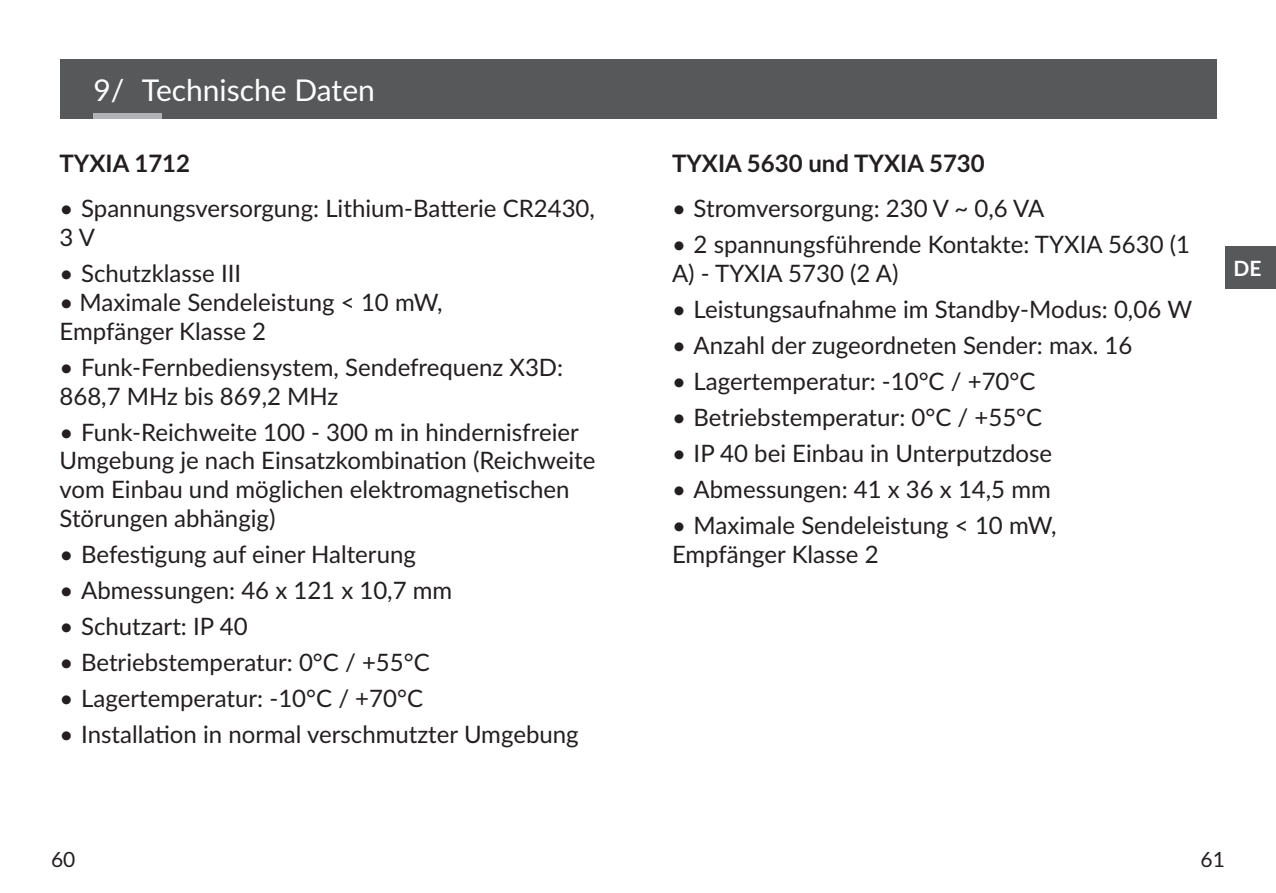
<style>
.page{position:relative;width:1276px;height:893px;background:#fff}
.page>*{position:absolute;margin:0;border:0;box-sizing:border-box;transform-origin:0 0}
.t1{font:30px "Lato";color:#fff}
.t2{font:24px/28.8px "Lato";color:#231f20}
.t3{font:700 24px "Lato";color:#231f20}
.t4{font:21px "Lato";color:#231f20}
.t5{font:700 21px "Lato";color:#fff}
</style>
<div class="page">
<div style="left:1225px;top:247px;width:51px;height:42px;background:#57585a"></div>
<div style="left:60px;top:60px;width:1156px;height:59px;background:#57585a"></div>
<div style="left:94px;top:113px;width:68px;height:6px;background:#b2b3b7"></div>
<p class="t1" style="left:94px;top:69px;width:283px">9/ Technische Daten</p>
<p class="t3" style="left:60px;top:146px;width:132px">TYXIA 1712</p>
<p class="t2" style="left:60px;top:193px;width:537px">• Spannungsversorgung: Lithium-Batterie CR2430,<br>3 V</p>
<p class="t2" style="left:60px;top:258px;width:183px">• Schutzklasse III</p>
<p class="t2" style="left:60px;top:287px;width:384px">• Maximale Sendeleistung &lt; 10 mW,<br>Empfänger Klasse 2</p>
<p class="t2" style="left:60px;top:352px;width:505px">• Funk-Fernbediensystem, Sendefrequenz X3D:<br>868,7 MHz bis 869,2 MHz</p>
<p class="t2" style="left:60px;top:416px;width:537px">• Funk-Reichweite 100 - 300 m in hindernisfreier Umgebung je nach Einsatzkombination (Reichweite vom Einbau und möglichen elektromagnetischen Störungen abhängig)</p>
<p class="t2" style="left:60px;top:539px;width:358px">• Befestigung auf einer Halterung</p>
<p class="t2" style="left:60px;top:575px;width:394px">• Abmessungen: 46 x 121 x 10,7 mm</p>
<p class="t2" style="left:60px;top:611px;width:190px">• Schutzart: IP 40</p>
<p class="t2" style="left:60px;top:647px;width:372px">• Betriebstemperatur: 0°C / +55°C</p>
<p class="t2" style="left:60px;top:683px;width:365px">• Lagertemperatur: -10°C / +70°C</p>
<p class="t2" style="left:60px;top:719px;width:521px">• Installation in normal verschmutzter Umgebung</p>
<p class="t3" style="left:672px;top:146px;width:314px">TYXIA 5630 und TYXIA 5730</p>
<p class="t2" style="left:672px;top:193px;width:374px">• Stromversorgung: 230 V ~ 0,6 VA</p>
<p class="t2" style="left:672px;top:229px;width:520px">• 2 spannungsführende Kontakte: TYXIA 5630 (1<br>A) - TYXIA 5730 (2 A)</p>
<p class="t2" style="left:672px;top:294px;width:522px">• Leistungsaufnahme im Standby-Modus: 0,06 W</p>
<p class="t2" style="left:672px;top:330px;width:462px">• Anzahl der zugeordneten Sender: max. 16</p>
<p class="t2" style="left:672px;top:366px;width:365px">• Lagertemperatur: -10°C / +70°C</p>
<p class="t2" style="left:672px;top:402px;width:372px">• Betriebstemperatur: 0°C / +55°C</p>
<p class="t2" style="left:672px;top:438px;width:382px">• IP 40 bei Einbau in Unterputzdose</p>
<p class="t2" style="left:672px;top:474px;width:380px">• Abmessungen: 41 x 36 x 14,5 mm</p>
<p class="t2" style="left:672px;top:510px;width:386px">• Maximale Sendeleistung &lt; 10 mW,<br>Empfänger Klasse 2</p>
<p class="t5" style="left:1233px;top:253px;width:30px">DE</p>
<p class="t4" style="left:51px;top:845px;width:26px">60</p>
<p class="t4" style="left:1200px;top:845px;width:26px">61</p>
</div>
